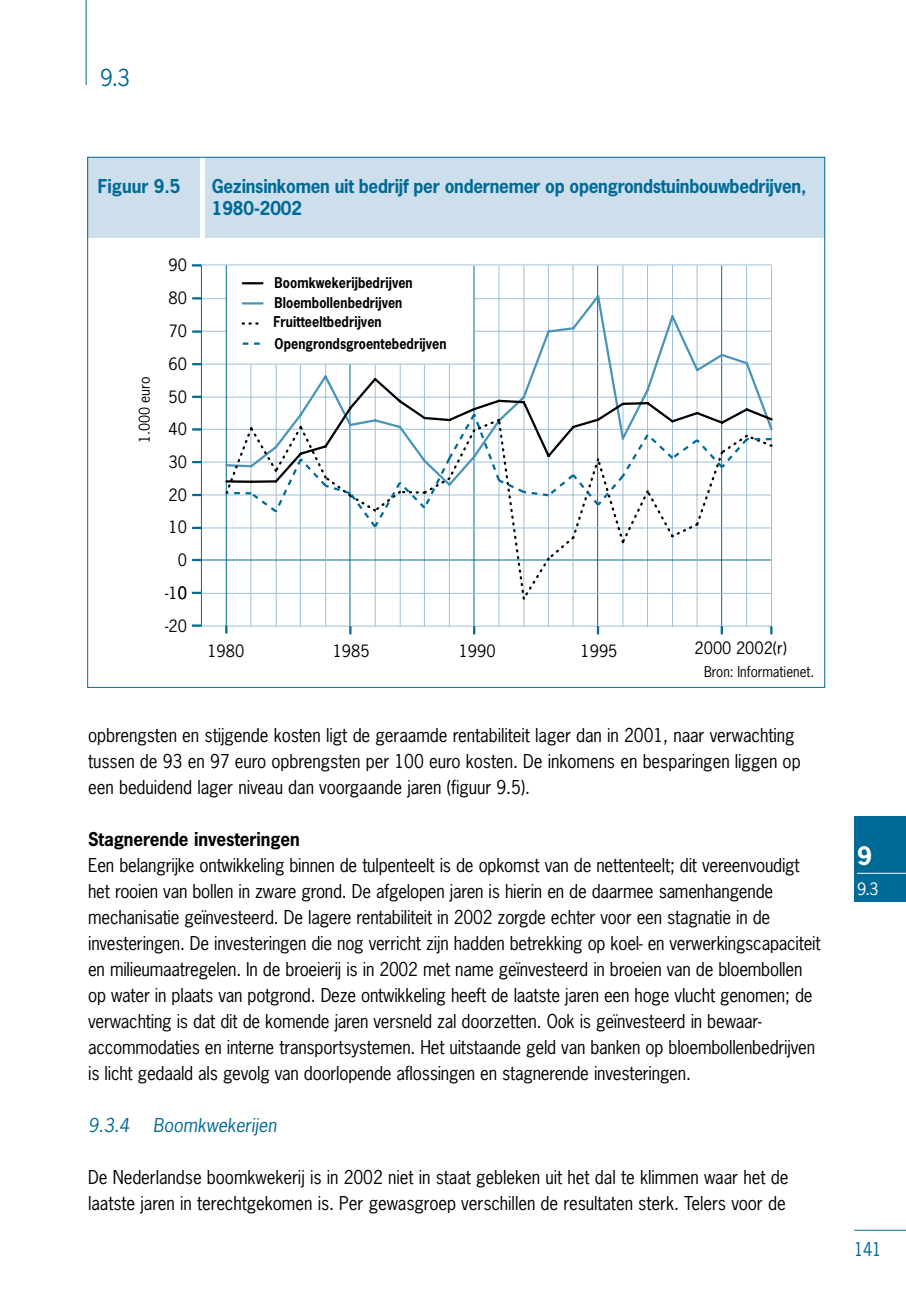
<style>
.page{position:relative;width:906px;height:1314px;background:#fff}
.page>*{position:absolute;margin:0;border:0;box-sizing:border-box;transform-origin:0 0}
.t1{font:700 24px "News Gothic";color:#fff}
.t2{font:22px "News Gothic";color:#006a96}
.t3{font:18px/26px "News Gothic";letter-spacing:-.015em;color:#000;scale:.95 1}
.t4{font:700 18px/22px "News Gothic";letter-spacing:-.015em;color:#006a96;scale:.95 1}
.t5{font:700 18px "News Gothic";letter-spacing:-.005em;color:#000;scale:.95 1}
.t6{font:italic 18px "News Gothic";color:#006a96}
.t7{font:18px "News Gothic";color:#006a96;scale:.9 1}
.t8{font:16px "News Gothic";color:#000}
.t9{font:16px "News Gothic";color:#fff}
.t10{font:700 14px/19.6px "News Gothic";letter-spacing:.005em;color:#000;scale:.9 1}
.t11{font:14px "News Gothic";color:#000;scale:.95 1}
.t12{font:14px "News Gothic";color:#000}
</style>
<div class="page">
<hr style="left:86px;top:0;width:1px;height:85px;background:#006a96">
<hr style="left:854px;top:1230px;width:52px;height:1px;background:#006a96">
<div style="left:854px;top:817px;width:52px;height:85px;background:#006a96"></div>
<hr style="left:857px;top:873px;width:49px;height:1px;background:#fff">
<svg style="left:87px;top:156px;width:739px;height:532px"></svg>
<svg style="left:224px;top:293px;width:550px;height:83px"></svg>
<svg style="left:224px;top:376px;width:551px;height:41px"></svg>
<svg style="left:223px;top:417px;width:552px;height:185px"></svg>
<svg style="left:224px;top:411px;width:550px;height:119px"></svg>
<p class="t2" style="left:100px;top:69px;width:31px">9.3</p>
<p class="t4" style="left:98px;top:177px;width:88px">Figuur 9.5</p>
<p class="t4" style="left:212px;top:177px;width:627px">Gezinsinkomen uit bedrijf per ondernemer op opengrondstuinbouwbedrijven,<br>1980-2002</p>
<p class="t12" style="left:139px;top:443px;width:68px;rotate:-90deg">1.000 euro</p>
<p class="t8" style="left:169px;top:259px;width:20px">90</p>
<p class="t8" style="left:169px;top:292px;width:20px">80</p>
<p class="t8" style="left:169px;top:325px;width:20px">70</p>
<p class="t8" style="left:169px;top:357px;width:20px">60</p>
<p class="t8" style="left:169px;top:390px;width:20px">50</p>
<p class="t8" style="left:169px;top:423px;width:20px">40</p>
<p class="t8" style="left:169px;top:456px;width:20px">30</p>
<p class="t8" style="left:169px;top:488px;width:20px">20</p>
<p class="t8" style="left:169px;top:521px;width:20px">10</p>
<p class="t8" style="left:178px;top:554px;width:11px">0</p>
<p class="t8" style="left:165px;top:586px;width:23px">-10</p>
<p class="t8" style="left:165px;top:619px;width:23px">-20</p>
<p class="t10" style="left:274px;top:274px;width:156px">Boomkwekerijbedrijven<br>Bloembollenbedrijven<br>Fruitteeltbedrijven</p>
<p class="t10" style="left:275px;top:335px;width:193px">Opengrondsgroentebedrijven</p>
<p class="t8" style="left:207px;top:644px;width:38px">1980</p>
<p class="t8" style="left:333px;top:644px;width:38px">1985</p>
<p class="t8" style="left:459px;top:644px;width:38px">1990</p>
<p class="t8" style="left:581px;top:644px;width:38px">1995</p>
<p class="t8" style="left:695px;top:642px;width:94px">2000 2002(r)</p>
<p class="t11" style="left:704px;top:666px;width:118px">Bron: Informatienet.</p>
<p class="t3" style="left:88px;top:723px;width:752px">opbrengsten en stijgende kosten ligt de geraamde rentabiliteit lager dan in 2001, naar verwachting tussen de 93 en 97 euro opbrengsten per 100 euro kosten. De inkomens en besparingen liggen op een beduidend lager niveau dan voorgaande jaren (figuur 9.5).</p>
<p class="t5" style="left:88px;top:832px;width:224px">Stagnerende investeringen</p>
<p class="t3" style="left:88px;top:853px;width:773px">Een belangrijke ontwikkeling binnen de tulpenteelt is de opkomst van de nettenteelt; dit vereenvoudigt het rooien van bollen in zware grond. De afgelopen jaren is hierin en de daarmee samenhangende mechanisatie geïnvesteerd. De lagere rentabiliteit in 2002 zorgde echter voor een stagnatie in de investeringen. De investeringen die nog verricht zijn hadden betrekking op koel- en verwerkingscapaciteit en milieumaatregelen. In de broeierij is in 2002 met name geïnvesteerd in broeien van de bloembollen op water in plaats van potgrond. Deze ontwikkeling heeft de laatste jaren een hoge vlucht genomen; de verwachting is dat dit de komende jaren versneld zal doorzetten. Ook is geïnvesteerd in bewaar&shy;accommodaties en interne transportsystemen. Het uitstaande geld van banken op bloembollenbedrijven is licht gedaald als gevolg van doorlopende aflossingen en stagnerende investeringen.</p>
<p class="t6" style="left:88px;top:1118px;width:43px">9.3.4</p>
<p class="t6" style="left:153px;top:1118px;width:125px">Boomkwekerijen</p>
<p class="t3" style="left:88px;top:1165px;width:739px">De Nederlandse boomkwekerij is in 2002 niet in staat gebleken uit het dal te klimmen waar het de laatste jaren in terechtgekomen is. Per gewasgroep verschillen de resultaten sterk. Telers voor de</p>
<h1 class="t1" style="left:857px;top:846px;width:16px">9</h1>
<p class="t9" style="left:857px;top:882px;width:23px">9.3</p>
<p class="t7" style="left:854px;top:1242px;width:32px">141</p>
</div>
